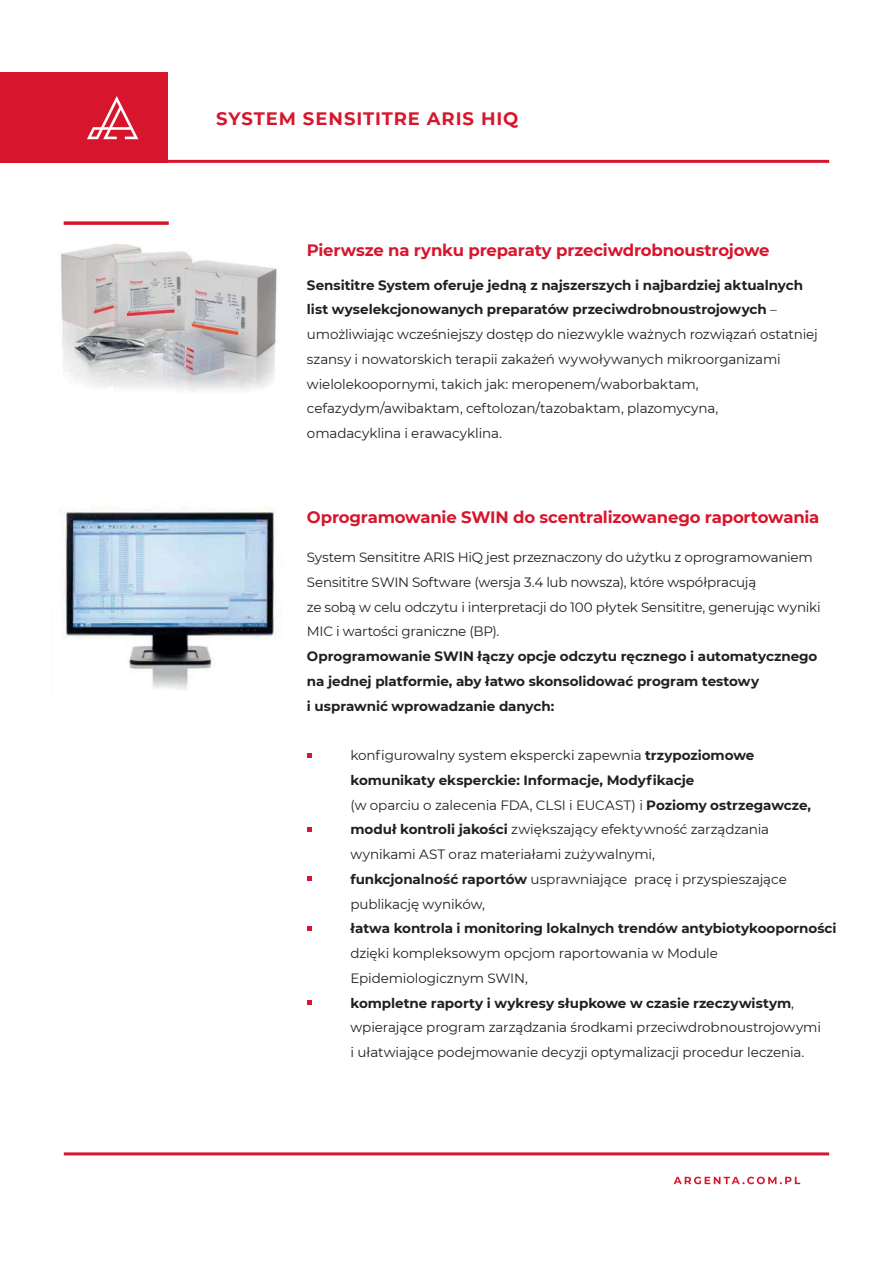
<style>
.page{position:relative;width:893px;height:1263px;background:#fff}
.page>*{position:absolute;margin:0;border:0;box-sizing:border-box;transform-origin:0 0}
.t1{font:700 18px "Montserrat";letter-spacing:.05em;color:#d7162e}
.t2{font:700 16.5px "Montserrat";letter-spacing:-.015em;color:#d7162e}
.t3{font:13.5px/24.8px "Montserrat";letter-spacing:-.01em;color:#231f20}
.t4{font:700 13.5px/24.8px "Montserrat";letter-spacing:-.005em;color:#231f20}
.s1{font-weight:700}
</style>
<div class="page">
<div style="left:0;top:72px;width:168px;height:91px;background:#d7162e"></div>
<hr style="left:84px;top:160px;width:745px;height:3px;background:#d7162e">
<hr style="left:64px;top:1152px;width:765px;height:3px;background:#d7162e">
<svg style="left:673px;top:1177px;width:127px;height:7px"></svg>
<svg style="left:87px;top:96px;width:51px;height:43px"></svg>
<svg style="left:307px;top:753px;width:4px;height:4px"></svg>
<svg style="left:307px;top:827px;width:4px;height:4px"></svg>
<svg style="left:307px;top:877px;width:4px;height:4px"></svg>
<svg style="left:307px;top:926px;width:4px;height:4px"></svg>
<svg style="left:307px;top:1000px;width:4px;height:5px"></svg>
<hr style="left:64px;top:222px;width:105px;height:3px;background:#d7162e">
<img style="left:61px;top:244px;width:216px;height:147px">
<img style="left:59px;top:507px;width:224px;height:183px">
<h1 class="t1" style="left:216px;top:105px;width:304px">SYSTEM SENSITITRE ARIS HIQ</h1>
<p class="t2" style="left:307px;top:238px;width:464px">Pierwsze na rynku preparaty przeciwdrobnoustrojowe</p>
<p class="t3" style="left:307px;top:272px;width:512px"><span class="s1">Sensititre System oferuje jedną z najszerszych i najbardziej aktualnych list wyselekcjonowanych preparatów przeciwdrobnoustrojowych</span> – umożliwiając wcześniejszy dostęp do niezwykle ważnych rozwiązań ostatniej szansy i nowatorskich terapii zakażeń wywoływanych mikroorganizami wielolekoopornymi, takich jak: meropenem/waborbaktam, cefazydym/awibaktam, ceftolozan/tazobaktam, plazomycyna,<br>omadacyklina i erawacyklina.</p>
<p class="t2" style="left:307px;top:505px;width:514px">Oprogramowanie SWIN do scentralizowanego raportowania</p>
<p class="t3" style="left:307px;top:544px;width:515px">System Sensititre ARIS HiQ jest przeznaczony do użytku z oprogramowaniem Sensititre SWIN Software (wersja 3.4 lub nowsza), które współpracują<br>ze sobą w celu odczytu i interpretacji do 100 płytek Sensititre, generując wyniki MIC i wartości graniczne (BP).</p>
<p class="t4" style="left:307px;top:643px;width:512px">Oprogramowanie SWIN łączy opcje odczytu ręcznego i automatycznego na jednej platformie, aby łatwo skonsolidować program testowy<br>i usprawnić wprowadzanie danych:</p>
<p class="t3" style="left:350px;top:742px;width:462px">konfigurowalny system ekspercki zapewnia <span class="s1">trzypoziomowe komunikaty eksperckie: Informacje, Modyfikacje<br></span>(w oparciu o zalecenia FDA, CLSI i EUCAST) i <span class="s1">Poziomy ostrzegawcze, moduł kontroli jakości</span> zwiększający efektywność zarządzania wynikami AST oraz materiałami zużywalnymi,<br><span class="s1">funkcjonalność raportów</span> usprawniające pracę i przyspieszające publikację wyników,</p>
<p class="t4" style="left:350px;top:916px;width:488px">łatwa kontrola i monitoring lokalnych trendów antybiotykooporności</p>
<p class="t3" style="left:350px;top:940px;width:472px">dzięki kompleksowym opcjom raportowania w Module Epidemiologicznym SWIN,<br><span class="s1">kompletne raporty i wykresy słupkowe w czasie rzeczywistym</span>, wpierające program zarządzania środkami przeciwdrobnoustrojowymi i ułatwiające podejmowanie decyzji optymalizacji procedur leczenia.</p>
</div>
